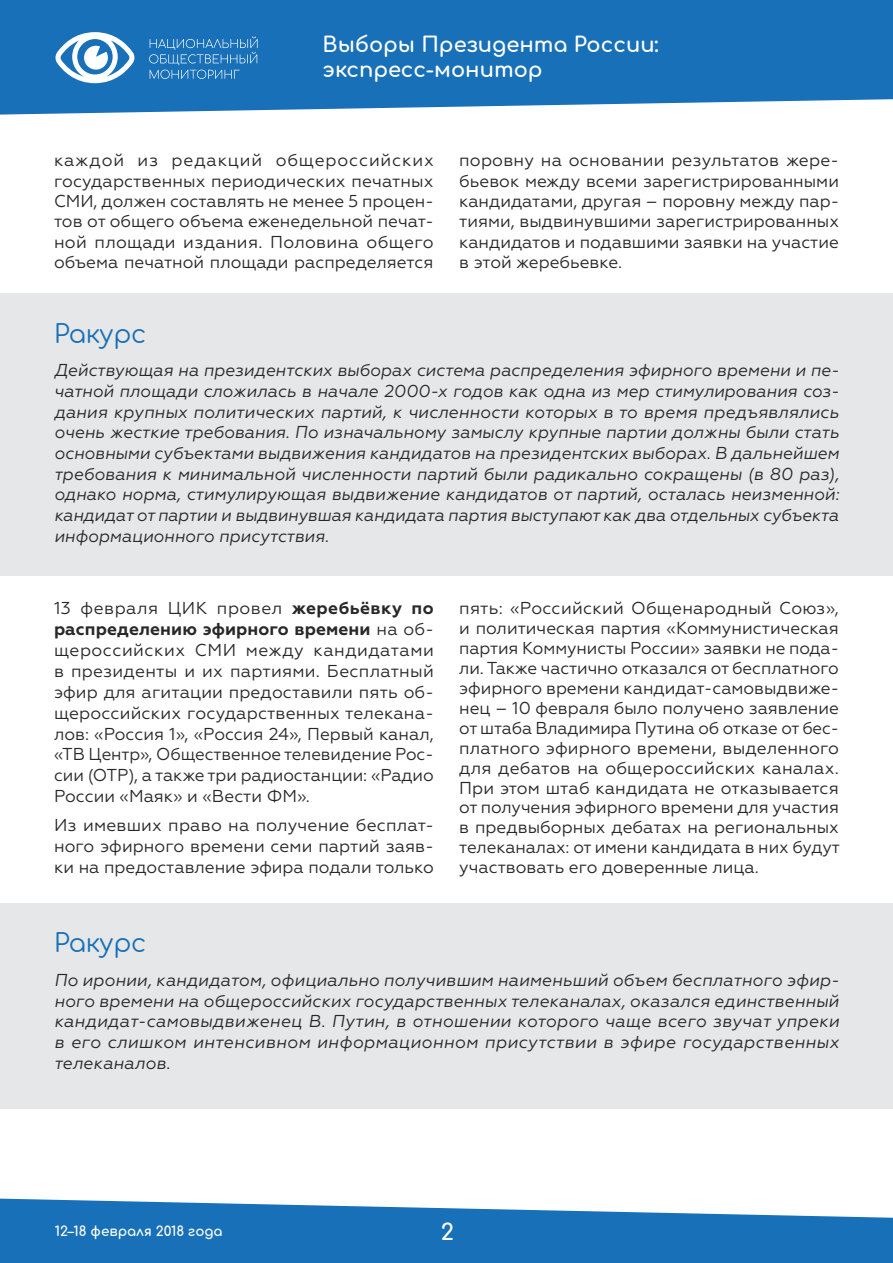
<style>
.page{position:relative;width:893px;height:1263px;background:#fff}
.page>*{position:absolute;margin:0;border:0;box-sizing:border-box;transform-origin:0 0}
.t1{font:25.5px "Comfortaa";letter-spacing:-.01em;color:#1870b8}
.t2{font:700 22.5px "Comfortaa";color:#fff}
.t3{font:700 21px/25.2px "Comfortaa";color:#fff}
.t4{font:17.25px/20px "Geometria";color:#292829;text-align:justify}
.t5{font:italic 17.25px/20.7px "Geometria";color:#292829;text-align:justify}
.t6{font:700 13.5px "Comfortaa";color:#fff}
.s1{font-weight:700}
</style>
<div class="page">
<svg style="left:0;top:0;width:893px;height:115px;background:#297bbd"></svg>
<svg style="left:149px;top:36px;width:109px;height:43px;background:#3481c0"></svg>
<svg style="left:55px;top:32px;width:80px;height:51px"></svg>
<div style="left:0;top:293px;width:893px;height:282px;background:#e6e7e8"></div>
<div style="left:0;top:903px;width:893px;height:205px;background:#e6e7e8"></div>
<svg style="left:0;top:1198px;width:893px;height:65px;background:#3c86c3"></svg>
<p class="t3" style="left:323px;top:30px;width:338px">Выборы Президента России: экспресс-монитор</p>
<p class="t4" style="left:54px;top:150px;width:381px">каждой из редакций общероссийских государственных периодических печатных СМИ, должен составлять не менее 5 процен&shy;тов от общего объема еженедельной печат&shy;ной площади издания. Половина общего объема печатной площади распределяется</p>
<p class="t4" style="left:459px;top:150px;width:381px">поровну на основании результатов жере&shy;бьевок между всеми зарегистрированными кандидатами, другая – поровну между пар&shy;тиями, выдвинувшими зарегистрированных кандидатов и подавшими заявки на участие в этой жеребьевке.</p>
<h1 class="t1" style="left:54px;top:311px;width:94px">Ракурс</h1>
<p class="t5" style="left:54px;top:360px;width:787px">Действующая на президентских выборах система распределения эфирного времени и пе&shy;чатной площади сложилась в начале 2000-х годов как одна из мер стимулирования соз&shy;дания крупных политических партий, к численности которых в то время предъявлялись очень жесткие требования. По изначальному замыслу крупные партии должны были стать основными субъектами выдвижения кандидатов на президентских выборах. В дальнейшем требования к минимальной численности партий были радикально сокращены (в 80 раз), однако норма, стимулирующая выдвижение кандидатов от партий, осталась неизменной: кандидат от партии и выдвинувшая кандидата партия выступают как два отдельных субъекта информационного присутствия.</p>
<p class="t4" style="left:54px;top:598px;width:381px;line-height:20.9px">13 февраля ЦИК провел <span class="s1">жеребьёвку по распределению эфирного времени</span> на об&shy;щероссийских СМИ между кандидатами в президенты и их партиями. Бесплатный эфир для агитации предоставили пять об&shy;щероссийских государственных телекана&shy;лов: «Россия 1», «Россия 24», Первый канал, «ТВ Центр», Общественное телевидение Рос&shy;сии (ОТР), а также три радиостанции: «Радио России «Маяк» и «Вести ФМ».</p>
<p class="t4" style="left:54px;top:815px;width:381px;line-height:20.9px">Из имевших право на получение бесплат&shy;ного эфирного времени семи партий заяв&shy;ки на предоставление эфира подали только</p>
<p class="t4" style="left:459px;top:598px;width:382px">пять: «Российский Общенародный Союз», и политическая партия «Коммунистическая партия Коммунисты России» заявки не пода&shy;ли. Также частично отказался от бесплатного эфирного времени кандидат-самовыдвиже&shy;нец – 10 февраля было получено заявление от штаба Владимира Путина об отказе от бес&shy;платного эфирного времени, выделенного для дебатов на общероссийских каналах.<br>При этом штаб кандидата не отказывается от получения эфирного времени для участия в предвыборных дебатах на региональных телеканалах: от имени кандидата в них будут участвовать его доверенные лица.</p>
<h1 class="t1" style="left:54px;top:920px;width:94px">Ракурс</h1>
<p class="t5" style="left:54px;top:969px;width:787px">По иронии, кандидатом, официально получившим наименьший объем бесплатного эфир&shy;ного времени на общероссийских государственных телеканалах, оказался единственный кандидат-самовыдвиженец В. Путин, в отношении которого чаще всего звучат упреки в его слишком интенсивном информационном присутствии в эфире государственных телеканалов.</p>
<p class="t6" style="left:55px;top:1219px;width:169px">12–18 февраля 2018 года</p>
<h2 class="t2" style="left:441px;top:1211px;width:15px">2</h2>
</div>
